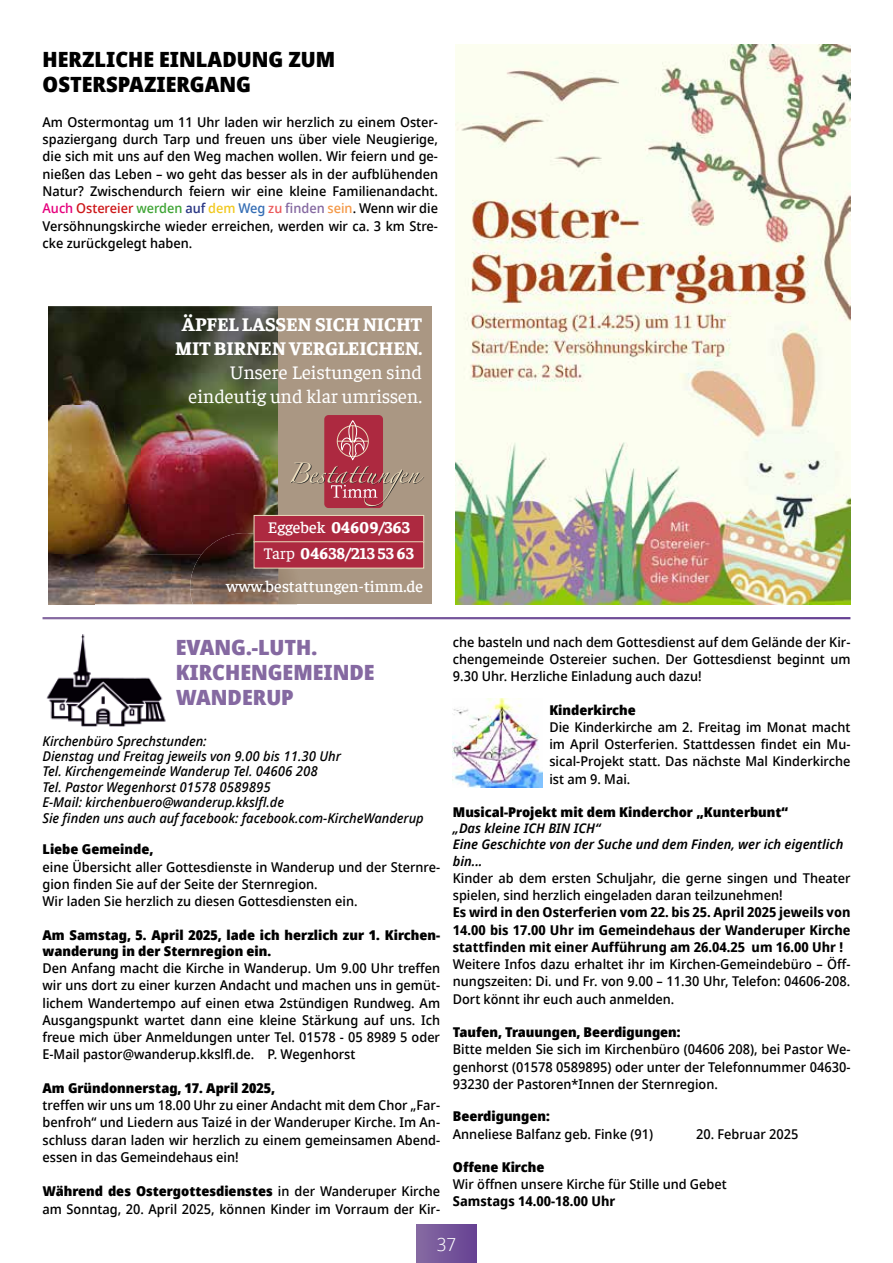
<style>
.page{position:relative;width:893px;height:1263px;background:#fff}
.page>*{position:absolute;margin:0;border:0;box-sizing:border-box;transform-origin:0 0}
.t1{font:900 21px/25.2px "Avrile Sans";color:#000}
.t2{font:900 21px/25.2px "Avrile Sans";color:#8569a1}
.t3{font:19.5px/24px "Faustina";color:#fff;text-align:right}
.t4{font:800 19.5px/24px "Faustina";color:#fff;text-align:center}
.t5{font:300 18px "Avrile Sans";color:#fff}
.t6{font:800 16.5px/26.2px "Faustina";color:#fff}
.t7{font:500 16.5px "Faustina";color:#fff}
.t8{font:500 13.5px/17.2px "Avrile Sans";color:#000;text-align:justify}
.t9{font:900 13.5px/16.2px "Avrile Sans";color:#000}
.t10{font:italic 500 13.5px/15.5px "Avrile Sans";color:#000}
.t11{font:700 13.5px/17.2px "Avrile Sans";color:#000;text-align:justify}
.t12{font:italic 600 13.5px/16.2px "Avrile Sans";color:#000}
.s1{color:#e6007d}
.s2{color:#cd1719}
.s3{color:#3fa535}
.s4{color:#283583}
.s5{color:#f1c920}
.s6{color:#356eb5}
.s7{color:#eb595b}
.s8{color:#8569a1}
.s9{color:#f49949}
.s10{font-weight:500}
.s11{font-weight:400}
.s12{font-weight:900}
</style>
<div class="page">
<div style="left:417px;top:1225px;width:59px;height:38px;background:linear-gradient(to right,#866aa2,#664293)"></div>
<img style="left:46px;top:635px;width:120px;height:91px">
<img style="left:453px;top:699px;width:90px;height:88px">
<img style="left:455px;top:45px;width:396px;height:559px">
<img style="left:49px;top:307px;width:230px;height:248px">
<img style="left:49px;top:555px;width:141px;height:49px">
<div style="left:279px;top:307px;width:153px;height:297px;background:#aa9783"></div>
<div style="left:324px;top:415px;width:59px;height:93px;background:#ad2940;border-radius:4px"></div>
<img style="left:190px;top:533px;width:89px;height:71px">
<svg style="left:279px;top:568px;width:21px;height:36px"></svg>
<div style="left:254px;top:515px;width:170px;height:27px;background:#ad2940"></div>
<div style="left:254px;top:515px;width:170px;height:27px;border:1px solid #ebdcbd"></div>
<div style="left:254px;top:542px;width:170px;height:26px;background:#ad2940"></div>
<div style="left:254px;top:541px;width:170px;height:27px;border:1px solid #ebdcbd"></div>
<svg style="left:290px;top:420px;width:134px;height:87px"></svg>
<h1 class="t1" style="left:43px;top:47px;width:294px">HERZLICHE EINLADUNG ZUM<br>OSTERSPAZIERGANG</h1>
<p class="t8" style="left:43px;top:114px;width:397px">Am Ostermontag um 11 Uhr laden wir herzlich zu einem Oster&shy;spaziergang durch Tarp und freuen uns über viele Neugierige, die sich mit uns auf den Weg machen wollen. Wir feiern und ge&shy;nießen das Leben – wo geht das besser als in der aufblühenden Natur? Zwischendurch feiern wir eine kleine Familienandacht.<br><span class="s1">Auch</span> <span class="s2">Ostereier</span> <span class="s3">werden</span> <span class="s4">auf</span> <span class="s5">dem</span> <span class="s6">Weg</span> <span class="s7">zu</span> <span class="s8">finden</span> <span class="s9">sein</span>. Wenn wir die Versöhnungskirche wieder erreichen, werden wir ca. 3 km Stre&shy;cke zurückgelegt haben.</p>
<h2 class="t4" style="left:175px;top:311px;width:249px">ÄPFEL LASSEN SICH NICHT<br>MIT BIRNEN VERGLEICHEN.</h2>
<h2 class="t3" style="left:189px;top:359px;width:235px">Unsere Leistungen sind eindeutig und klar umrissen.</h2>
<p class="t6" style="left:264px;top:513px;width:151px"><span class="s10">Eggebek</span> 04609/363<br><span class="s11">Tarp</span> 04638/213 53 63</p>
<p class="t7" style="left:226px;top:575px;width:198px">www.bestattungen-timm.de</p>
<h1 class="t2" style="left:176px;top:634px;width:200px">EVANG.-LUTH.<br>KIRCHENGEMEINDE<br>WANDERUP</h1>
<p class="t10" style="left:43px;top:733px;width:383px">Kirchenbüro Sprechstunden:<br>Dienstag und Freitag jeweils von 9.00 bis 11.30 Uhr<br>Tel. Kirchengemeinde Wanderup Tel. 04606 208<br>Tel. Pastor Wegenhorst 01578 0589895<br>E-Mail: kirchenbuero@wanderup.kkslfl.de<br>Sie finden uns auch auf facebook: facebook.com-KircheWanderup</p>
<p class="t9" style="left:43px;top:841px;width:112px">Liebe Gemeinde,</p>
<p class="t8" style="left:43px;top:858px;width:399px;text-align:left">eine Übersicht aller Gottesdienste in Wanderup und der Sternre&shy;gion finden Sie auf der Seite der Sternregion.<br>Wir laden Sie herzlich zu diesen Gottesdiensten ein.</p>
<p class="t9" style="left:43px;top:927px;width:399px">Am Samstag, 5. April 2025, lade ich herzlich zur 1. Kirchen&shy;wanderung in der Sternregion ein.</p>
<p class="t8" style="left:43px;top:960px;width:399px">Den Anfang macht die Kirche in Wanderup. Um 9.00 Uhr treffen wir uns dort zu einer kurzen Andacht und machen uns in gemüt&shy;lichem Wandertempo auf einen etwa 2stündigen Rundweg. Am Ausgangspunkt wartet dann eine kleine Stärkung auf uns. Ich freue mich über Anmeldungen unter Tel. 01578 - 05 8989 5 oder E-Mail pastor@wanderup.kkslfl.de. P. Wegenhorst</p>
<p class="t9" style="left:43px;top:1080px;width:234px">Am Gründonnerstag, 17. April 2025,</p>
<p class="t8" style="left:43px;top:1097px;width:399px">treffen wir uns um 18.00 Uhr zu einer Andacht mit dem Chor „Far&shy;benfroh“ und Liedern aus Taizé in der Wanderuper Kirche. Im An&shy;schluss daran laden wir herzlich zu einem gemeinsamen Abend&shy;essen in das Gemeindehaus ein!</p>
<p class="t8" style="left:43px;top:1183px;width:399px"><span class="s12">Während des Ostergottesdienstes</span> in der Wanderuper Kirche am Sonntag, 20. April 2025, können Kinder im Vorraum der Kir-</p>
<p class="t8" style="left:453px;top:633px;width:399px">che basteln und nach dem Gottesdienst auf dem Gelände der Kir&shy;chengemeinde Ostereier suchen. Der Gottesdienst beginnt um 9.30 Uhr. Herzliche Einladung auch dazu!</p>
<p class="t9" style="left:549px;top:701px;width:88px">Kinderkirche</p>
<p class="t8" style="left:549px;top:718px;width:303px">Die Kinderkirche am 2. Freitag im Monat macht im April Osterferien. Stattdessen findet ein Mu&shy;sical-Projekt statt. Das nächste Mal Kinderkirche ist am 9. Mai.</p>
<p class="t9" style="left:453px;top:804px;width:337px">Musical-Projekt mit dem Kinderchor „Kunterbunt“</p>
<p class="t12" style="left:453px;top:820px;width:392px">„Das kleine ICH BIN ICH“<br>Eine Geschichte von der Suche und dem Finden, wer ich eigentlich bin...</p>
<p class="t8" style="left:453px;top:870px;width:399px">Kinder ab dem ersten Schuljahr, die gerne singen und Theater spielen, sind herzlich eingeladen daran teilzunehmen!</p>
<p class="t11" style="left:453px;top:904px;width:399px">Es wird in den Osterferien vom 22. bis 25. April 2025 jeweils von 14.00 bis 17.00 Uhr im Gemeindehaus der Wanderuper Kirche stattfinden mit einer Aufführung am 26.04.25 um 16.00 Uhr !</p>
<p class="t8" style="left:453px;top:956px;width:399px">Weitere Infos dazu erhaltet ihr im Kirchen-Gemeindebüro – Öff&shy;nungszeiten: Di. und Fr. von 9.00 – 11.30 Uhr, Telefon: 04606-208.<br>Dort könnt ihr euch auch anmelden.</p>
<p class="t9" style="left:453px;top:1024px;width:229px">Taufen, Trauungen, Beerdigungen:</p>
<p class="t8" style="left:453px;top:1041px;width:399px">Bitte melden Sie sich im Kirchenbüro (04606 208), bei Pastor We&shy;genhorst (01578 0589895) oder unter der Telefonnummer 04630- 93230 der Pastoren*Innen der Sternregion.</p>
<p class="t9" style="left:453px;top:1108px;width:98px">Beerdigungen:</p>
<p class="t8" style="left:453px;top:1125px;width:202px">Anneliese Balfanz geb. Finke (91)</p>
<p class="t8" style="left:696px;top:1125px;width:104px">20. Februar 2025</p>
<p class="t9" style="left:453px;top:1159px;width:93px">Offene Kirche</p>
<p class="t8" style="left:453px;top:1176px;width:275px">Wir öffnen unsere Kirche für Stille und Gebet</p>
<p class="t11" style="left:453px;top:1193px;width:164px">Samstags 14.00-18.00 Uhr</p>
<h3 class="t5" style="left:437px;top:1232px;width:21px">37</h3>
</div>
